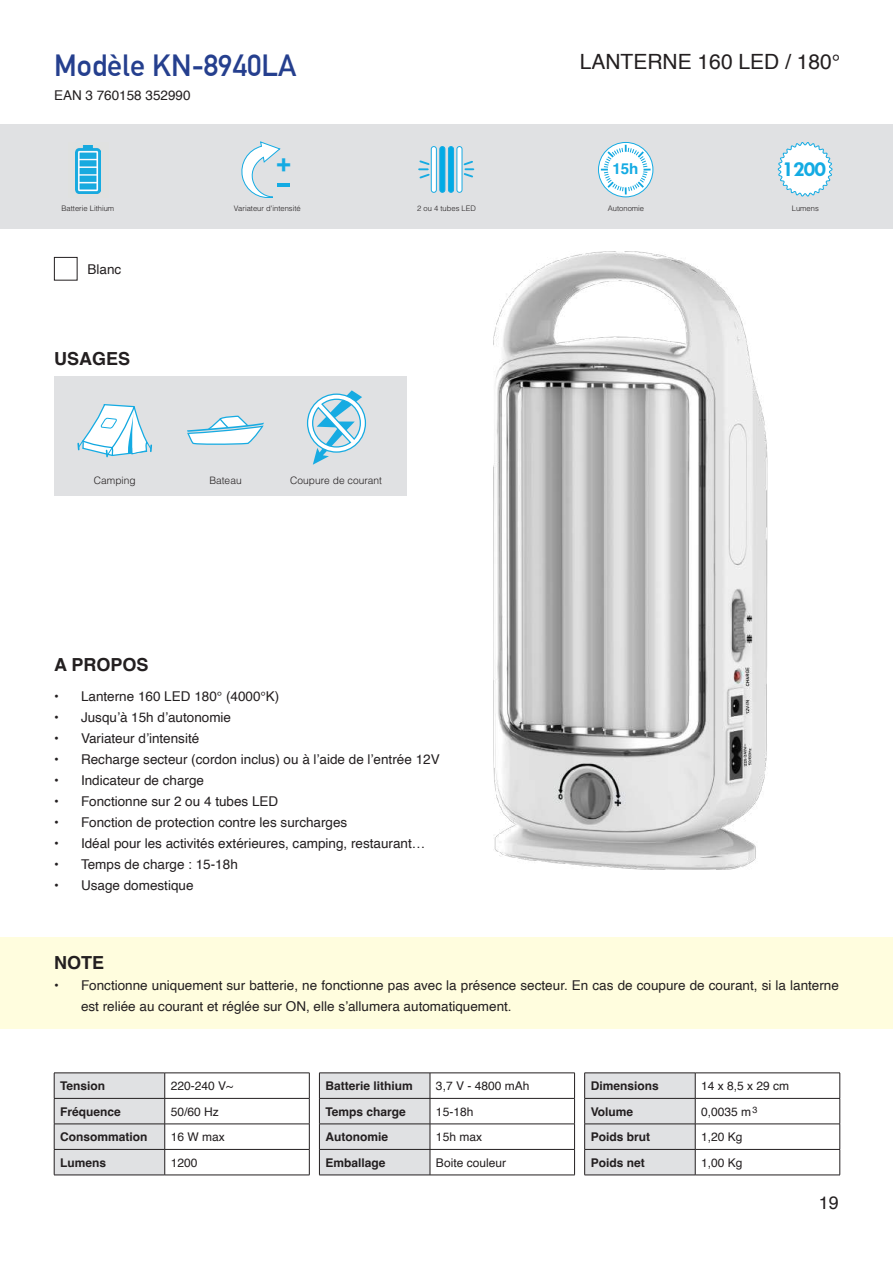
<style>
.page{position:relative;width:893px;height:1263px;background:#fff}
.page>*{position:absolute;margin:0;border:0;box-sizing:border-box;transform-origin:0 0}
.t1{font:700 30px "DIN Alternate";color:#253f8e}
.t2{font:700 24.3px "Futura";color:#14abe3}
.t3{font:700 21.75px "Tw Cen";color:#14abe3}
.t4{font:21px "Helvetica";color:#231f20}
.t5{font:700 18px "Helvetica";color:#231f20}
.t6{font:18px "Helvetica";color:#231f20}
.t7{font:700 15.15px "Helvetica";color:#14abe3}
.t8{font:13.5px/21px "Helvetica";color:#231f20}
.t9{font:700 12px "Helvetica";color:#231f20}
.t10{font:12px "Helvetica";color:#231f20}
.t11{font:300 10.2px "Helvetica";color:#231f20}
.t12{font:300 7.65px "Helvetica";color:#231f20}
</style>
<div class="page">
<img style="left:493px;top:252px;width:274px;height:617px">
<div style="left:0;top:124px;width:893px;height:104px;background:#e0e1e3"></div>
<img style="left:75px;top:146px;width:26px;height:48px">
<hr style="left:54px;top:1072px;width:111px;height:1px;background:#231f20">
<hr style="left:165px;top:1098px;width:144px;height:1px;background:#231f20">
<hr style="left:165px;top:1124px;width:144px;height:1px;background:#231f20">
<hr style="left:165px;top:1149px;width:144px;height:1px;background:#231f20">
<svg style="left:309px;top:1073px;width:1px;height:102px"></svg>
<svg style="left:54px;top:1073px;width:111px;height:102px;background:#d6d7d9"></svg>
<hr style="left:54px;top:1175px;width:111px;height:1px;background:#231f20">
<hr style="left:165px;top:1072px;width:144px;height:1px;background:#231f20">
<hr style="left:165px;top:1175px;width:144px;height:1px;background:#231f20">
<hr style="left:319px;top:1072px;width:111px;height:1px;background:#231f20">
<hr style="left:430px;top:1098px;width:145px;height:1px;background:#231f20">
<hr style="left:430px;top:1124px;width:145px;height:1px;background:#231f20">
<hr style="left:430px;top:1149px;width:145px;height:1px;background:#231f20">
<svg style="left:574px;top:1073px;width:1px;height:102px"></svg>
<hr style="left:319px;top:1175px;width:111px;height:1px;background:#231f20">
<hr style="left:430px;top:1175px;width:145px;height:1px;background:#231f20">
<svg style="left:319px;top:1073px;width:112px;height:102px;background:#d3d4d6"></svg>
<hr style="left:430px;top:1072px;width:145px;height:1px;background:#231f20">
<hr style="left:695px;top:1072px;width:145px;height:1px;background:#231f20">
<hr style="left:695px;top:1098px;width:145px;height:1px;background:#231f20">
<hr style="left:695px;top:1124px;width:145px;height:1px;background:#231f20">
<hr style="left:695px;top:1149px;width:145px;height:1px;background:#231f20">
<svg style="left:584px;top:1073px;width:112px;height:102px;background:#d5d5d7"></svg>
<svg style="left:839px;top:1073px;width:1px;height:102px"></svg>
<hr style="left:584px;top:1175px;width:111px;height:1px;background:#231f20">
<hr style="left:695px;top:1175px;width:145px;height:1px;background:#231f20">
<hr style="left:584px;top:1072px;width:111px;height:1px;background:#231f20">
<svg style="left:241px;top:141px;width:49px;height:57px"></svg>
<svg style="left:599px;top:143px;width:53px;height:53px;background:#d8edf6"></svg>
<div style="left:0;top:937px;width:893px;height:92px;background:#fffdde"></div>
<svg style="left:777px;top:142px;width:56px;height:55px"></svg>
<div style="left:54px;top:257px;width:23px;height:23px;border:1px solid #231f20"></div>
<div style="left:54px;top:377px;width:353px;height:119px;background:#e0e1e3"></div>
<svg style="left:187px;top:416px;width:77px;height:29px"></svg>
<svg style="left:77px;top:404px;width:75px;height:54px"></svg>
<svg style="left:306px;top:390px;width:61px;height:75px"></svg>
<svg style="left:418px;top:159px;width:57px;height:21px"></svg>
<div style="left:431px;top:147px;width:5px;height:45px;background:#fff;border-radius:3px"></div>
<div style="left:431px;top:146px;width:6px;height:47px;border:1px solid #1aaae2;border-radius:3px"></div>
<div style="left:440px;top:147px;width:5px;height:45px;background:#00abe5;border-radius:3px"></div>
<div style="left:439px;top:146px;width:6px;height:47px;border:1px solid #1aaae2;border-radius:3px"></div>
<div style="left:448px;top:147px;width:6px;height:45px;background:#00abe5;border-radius:3px"></div>
<div style="left:448px;top:146px;width:6px;height:47px;border:1px solid #1aaae2;border-radius:3px"></div>
<div style="left:457px;top:147px;width:5px;height:45px;background:#fff;border-radius:3px"></div>
<div style="left:456px;top:146px;width:6px;height:47px;border:1px solid #1aaae2;border-radius:3px"></div>
<h1 class="t1" style="left:54px;top:43px;width:244px">Modèle KN-8940LA</h1>
<h3 class="t4" style="left:580px;top:45px;width:262px">LANTERNE 160 LED / 180°</h3>
<p class="t8" style="left:54px;top:86px;width:138px">EAN 3 760158 352990</p>
<p class="t12" style="left:62px;top:202px;width:54px">Batterie Lithium</p>
<p class="t8" style="left:88px;top:259px;width:35px">Blanc</p>
<h3 class="t5" style="left:54px;top:347px;width:78px">USAGES</h3>
<h2 class="t2" style="left:275px;top:147px;width:18px">+</h2>
<p class="t12" style="left:234px;top:202px;width:69px">Variateur d'intensité</p>
<p class="t12" style="left:417px;top:202px;width:60px">2 ou 4 tubes LED</p>
<p class="t11" style="left:94px;top:471px;width:43px">Camping</p>
<p class="t11" style="left:209px;top:471px;width:34px">Bateau</p>
<p class="t11" style="left:290px;top:471px;width:93px">Coupure de courant</p>
<h3 class="t5" style="left:54px;top:654px;width:96px">A PROPOS</h3>
<p class="t8" style="left:54px;top:686px;width:227px">• Lanterne 160 LED 180° (4000°K)</p>
<p class="t8" style="left:54px;top:707px;width:179px">• Jusqu’à 15h d’autonomie</p>
<p class="t8" style="left:54px;top:728px;width:147px">• Variateur d’intensité</p>
<p class="t8" style="left:54px;top:749px;width:387px">• Recharge secteur (cordon inclus) ou à l’aide de l’entrée 12V</p>
<p class="t8" style="left:54px;top:770px;width:152px">• Indicateur de charge</p>
<p class="t8" style="left:54px;top:791px;width:226px">• Fonctionne sur 2 ou 4 tubes LED</p>
<p class="t8" style="left:54px;top:812px;width:295px">• Fonction de protection contre les surcharges</p>
<p class="t8" style="left:54px;top:833px;width:373px">• Idéal pour les activités extérieures, camping, restaurant…</p>
<p class="t8" style="left:54px;top:854px;width:185px">• Temps de charge : 15-18h</p>
<p class="t8" style="left:54px;top:875px;width:141px">• Usage domestique</p>
<p class="t7" style="left:612px;top:156px;width:28px">15h</p>
<p class="t12" style="left:608px;top:202px;width:38px">Autonomie</p>
<h3 class="t3" style="left:782px;top:156px;width:45px">1200</h3>
<p class="t12" style="left:792px;top:202px;width:28px">Lumens</p>
<h3 class="t5" style="left:54px;top:951px;width:52px">NOTE</h3>
<p class="t8" style="left:81px;top:975px;width:759px;text-indent:-27px">• Fonctionne uniquement sur batterie, ne fonctionne pas avec la présence secteur. En cas de coupure de courant, si la lanterne est reliée au courant et réglée sur ON, elle s’allumera automatiquement.</p>
<p class="t9" style="left:60px;top:1078px;width:47px">Tension</p>
<p class="t10" style="left:171px;top:1077px;width:64px">220-240 V~</p>
<p class="t9" style="left:60px;top:1104px;width:62px">Fréquence</p>
<p class="t10" style="left:171px;top:1102px;width:50px">50/60 Hz</p>
<p class="t9" style="left:60px;top:1129px;width:89px">Consommation</p>
<p class="t10" style="left:171px;top:1128px;width:56px">16 W max</p>
<p class="t9" style="left:60px;top:1155px;width:48px">Lumens</p>
<p class="t10" style="left:171px;top:1153px;width:28px">1200</p>
<p class="t9" style="left:325px;top:1078px;width:89px">Batterie lithium</p>
<p class="t10" style="left:436px;top:1077px;width:95px">3,7 V - 4800 mAh</p>
<p class="t9" style="left:325px;top:1104px;width:82px">Temps charge</p>
<p class="t10" style="left:436px;top:1102px;width:39px">15-18h</p>
<p class="t9" style="left:325px;top:1129px;width:64px">Autonomie</p>
<p class="t10" style="left:436px;top:1128px;width:48px">15h max</p>
<p class="t9" style="left:325px;top:1155px;width:62px">Emballage</p>
<p class="t10" style="left:436px;top:1153px;width:72px">Boite couleur</p>
<p class="t9" style="left:591px;top:1078px;width:70px">Dimensions</p>
<p class="t10" style="left:701px;top:1077px;width:90px">14 x 8,5 x 29 cm</p>
<p class="t9" style="left:591px;top:1104px;width:44px">Volume</p>
<p class="t10" style="left:701px;top:1102px;width:58px">0,0035 m<sup>3</sup></p>
<p class="t9" style="left:591px;top:1129px;width:61px">Poids brut</p>
<p class="t10" style="left:701px;top:1128px;width:43px">1,20 Kg</p>
<p class="t9" style="left:591px;top:1155px;width:56px">Poids net</p>
<p class="t10" style="left:701px;top:1153px;width:43px">1,00 Kg</p>
<h3 class="t6" style="left:819px;top:1189px;width:22px">19</h3>
</div>
